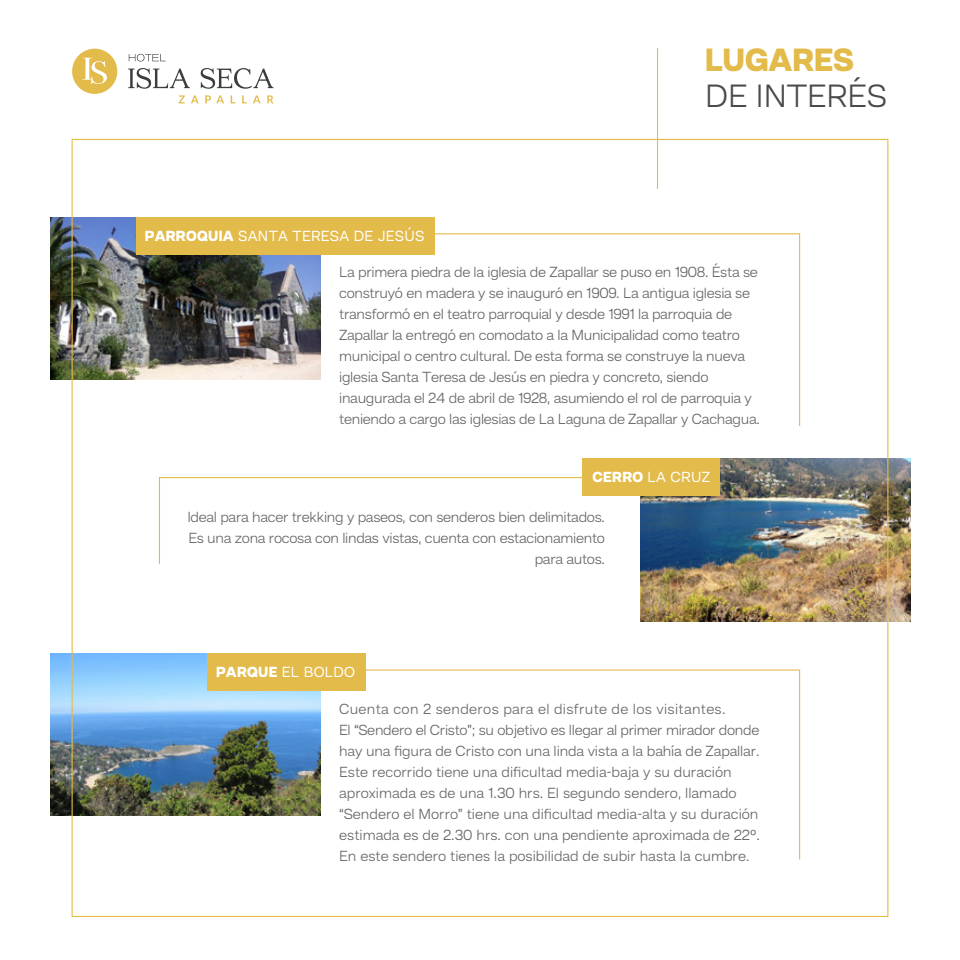
<style>
.page{position:relative;width:960px;height:960px;background:#fff}
.page>*{position:absolute;margin:0;border:0;box-sizing:border-box;transform-origin:0 0}
.t1{font:300 33px "Hando Trial";color:#4b4a49}
.t2{font:900 33px "Hando Trial";color:#e3bb4a}
.t3{font:300 15px/21px "Hando Trial";letter-spacing:-.02em;color:#646463}
.t4{font:300 15px/21px "Hando Trial";color:#646463}
.t5{font:15px "Hando Trial";letter-spacing:.02em;color:#fff}
.s1{font-weight:900}
</style>
<div class="page">
<img style="left:50px;top:217px;width:270px;height:162px">
<svg style="left:355px;top:233px;width:446px;height:193px"></svg>
<div style="left:136px;top:217px;width:299px;height:37px;background:#e3bb4a"></div>
<img style="left:50px;top:653px;width:270px;height:162px">
<svg style="left:355px;top:669px;width:446px;height:191px"></svg>
<div style="left:207px;top:653px;width:159px;height:37px;background:#e3bb4a"></div>
<hr style="left:657px;top:48px;width:1px;height:141px;background:#e3bb4a">
<img style="left:640px;top:459px;width:270px;height:163px">
<svg style="left:158px;top:477px;width:424px;height:87px"></svg>
<div style="left:582px;top:459px;width:138px;height:37px;background:#e3bb4a"></div>
<svg style="left:179px;top:95px;width:6px;height:8px"></svg>
<svg style="left:191px;top:95px;width:8px;height:8px"></svg>
<svg style="left:205px;top:95px;width:19px;height:8px"></svg>
<svg style="left:231px;top:95px;width:4px;height:8px"></svg>
<svg style="left:242px;top:95px;width:5px;height:8px"></svg>
<svg style="left:253px;top:95px;width:8px;height:8px"></svg>
<svg style="left:267px;top:95px;width:6px;height:8px"></svg>
<svg style="left:128px;top:68px;width:62px;height:21px"></svg>
<svg style="left:201px;top:68px;width:73px;height:21px"></svg>
<svg style="left:129px;top:54px;width:37px;height:8px"></svg>
<svg style="left:72px;top:49px;width:45px;height:45px"></svg>
<p class="t5" style="left:145px;top:227px;width:281px"><span class="s1">PARROQUIA</span> SANTA TERESA DE JESÚS</p>
<h1 class="t2" style="left:705px;top:39px;width:150px">LUGARES</h1>
<h1 class="t1" style="left:705px;top:76px;width:183px">DE INTERÉS</h1>
<p class="t3" style="left:339px;top:261px;width:422px">La primera piedra de la iglesia de Zapallar se puso en 1908. Ésta se construyó en madera y se inauguró en 1909. La antigua iglesia se transformó en el teatro parroquial y desde 1991 la parroquia de Zapallar la entregó en comodato a la Municipalidad como teatro municipal o centro cultural. De esta forma se construye la nueva iglesia Santa Teresa de Jesús en piedra y concreto, siendo inaugurada el 24 de abril de 1928, asumiendo el rol de parroquia y teniendo a cargo las iglesias de La Laguna de Zapallar y Cachagua.</p>
<p class="t5" style="left:592px;top:468px;width:119px"><span class="s1">CERRO</span> LA CRUZ</p>
<p class="t3" style="left:187px;top:506px;width:419px;text-align:right">Ideal para hacer trekking y paseos, con senderos bien delimitados.<br>Es una zona rocosa con lindas vistas, cuenta con estacionamiento para autos.</p>
<p class="t5" style="left:216px;top:663px;width:141px"><span class="s1">PARQUE</span> EL BOLDO</p>
<p class="t4" style="left:339px;top:698px;width:422px">Cuenta con 2 senderos para el disfrute de los visitantes.<br>El “Sendero el Cristo”; su objetivo es llegar al primer mirador donde hay una figura de Cristo con una linda vista a la bahía de Zapallar.<br>Este recorrido tiene una dificultad media-baja y su duración aproximada es de una 1.30 hrs. El segundo sendero, llamado “Sendero el Morro” tiene una dificultad media-alta y su duración estimada es de 2.30 hrs. con una pendiente aproximada de 22º.<br>En este sendero tienes la posibilidad de subir hasta la cumbre.</p>
</div>
